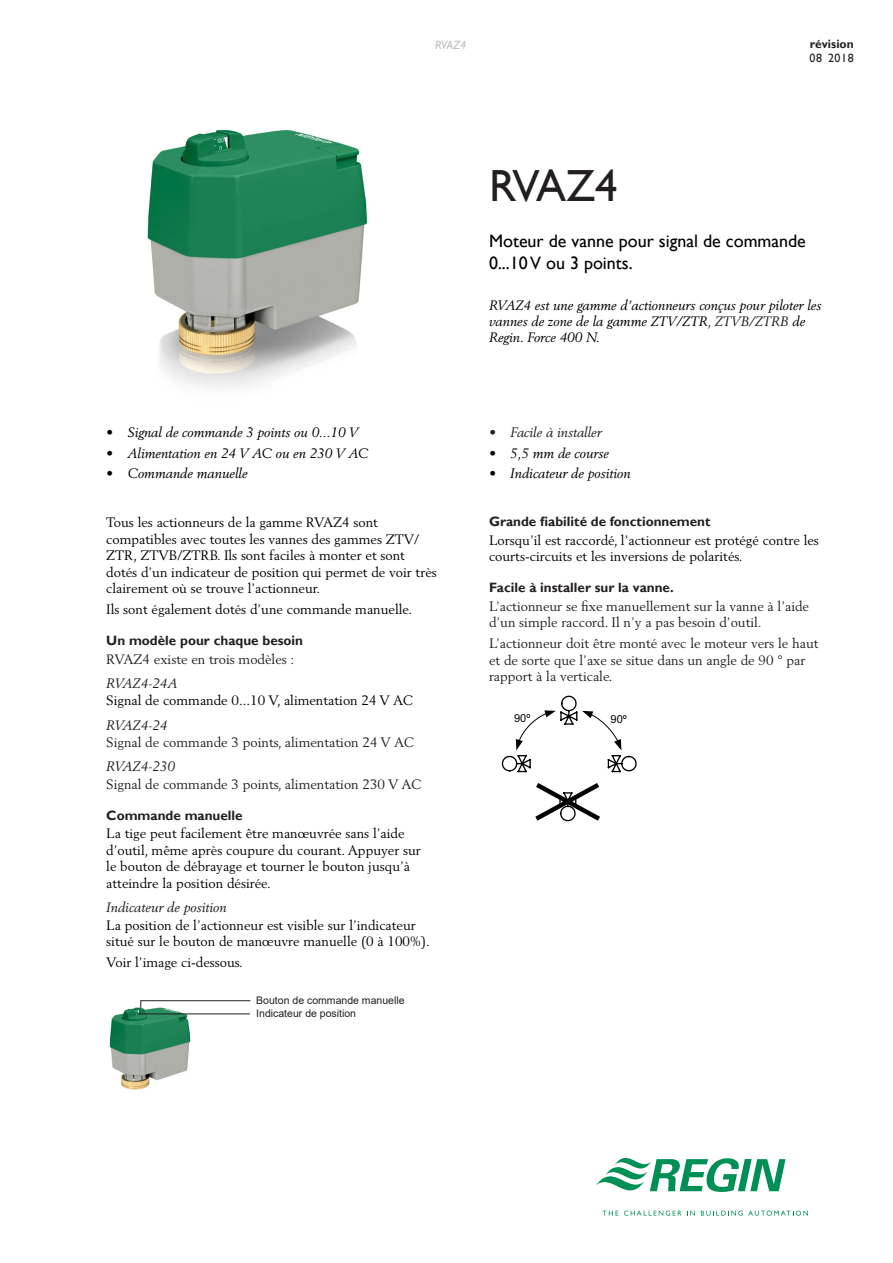
<style>
.page{position:relative;width:893px;height:1263px;background:#fff}
.page>*{position:absolute;margin:0;border:0;box-sizing:border-box;transform-origin:0 0}
.H_gill{font:45px "Gill Sans";letter-spacing:-.04em;color:#231f20}
.H_gill_mid{font:18px/22.5px "Gill Sans";color:#000}
.body{font:13.5px/16.5px "Berling LT Std";color:#000}
.body-2{font:13.5px/16.5px "Berling LT Std";color:#231f20}
.H_berling_small_bold{font:italic 13.5px/15.8px "Berling LT Std";color:#000}
.H_gill_bold_small{font:700 13.5px "Gill Sans";color:#231f20}
.H_berling_small_bold-2{font:italic 13.5px "Berling LT Std";color:#231f20}
.t1{font:700 12px "Gill Sans";color:#231f20}
.t2{font:12px "Gill Sans";letter-spacing:.045em;color:#231f20}
.t3{font:italic 12px "Gill Sans";letter-spacing:-.015em;color:#bcbdc0}
.t4{font:11.1px "Arial";color:#000}
.brödtext_9_berling_t{font:10.5px "Arial";color:#231f20}
.s1{color:#231f20}
</style>
<div class="page">
<svg style="left:596px;top:1158px;width:190px;height:34px"></svg>
<svg style="left:602px;top:1211px;width:16px;height:4px"></svg>
<svg style="left:624px;top:1210px;width:57px;height:6px"></svg>
<svg style="left:687px;top:1211px;width:8px;height:4px"></svg>
<svg style="left:701px;top:1210px;width:107px;height:6px"></svg>
<img style="left:109px;top:1005px;width:84px;height:85px">
<hr style="left:138px;top:1013px;width:112px;height:1px;background:#231f20">
<hr style="left:141px;top:1000px;width:109px;height:1px;background:#231f20">
<svg style="left:502px;top:696px;width:135px;height:77px"></svg>
<svg style="left:535px;top:783px;width:65px;height:38px"></svg>
<img style="left:147px;top:130px;width:221px;height:259px">
<p class="t3" style="left:435px;top:38px;width:33px">RVAZ4</p>
<p class="t1" style="left:810px;top:36px;width:45px">révision</p>
<p class="t2" style="left:809px;top:51px;width:46px">08 2018</p>
<p class="H_berling_small_bold" style="left:106px;top:424px;width:254px">• Signal de commande 3 points ou 0...10 V</p>
<p class="H_berling_small_bold" style="left:106px;top:445px;width:264px">• Alimentation en 24 V AC ou en 230 V AC</p>
<p class="H_berling_small_bold" style="left:106px;top:466px;width:143px">• Commande manuelle</p>
<p class="body" style="left:106px;top:514px;width:332px">Tous les actionneurs de la gamme RVAZ4 sont compatibles avec toutes les vannes des gammes ZTV/ ZTR, ZTVB/ZTRB. Ils sont faciles à monter et sont dotés d’un indicateur de position qui permet de voir très clairement où se trouve l’actionneur.</p>
<p class="body" style="left:106px;top:601px;width:307px">Ils sont également dotés d’une commande manuelle.</p>
<p class="H_gill_bold_small" style="left:106px;top:632px;width:198px">Un modèle pour chaque besoin</p>
<p class="body-2" style="left:106px;top:651px;width:190px">RVAZ4 existe en trois modèles :</p>
<p class="H_berling_small_bold-2" style="left:106px;top:675px;width:73px">RVAZ4-24A</p>
<p class="body" style="left:106px;top:692px;width:308px">Signal de commande 0...10 V, alimentation 24 V AC</p>
<p class="H_berling_small_bold-2" style="left:106px;top:717px;width:63px">RVAZ4-24</p>
<p class="body-2" style="left:106px;top:734px;width:309px">Signal de commande 3 points, alimentation 24 V AC</p>
<p class="H_berling_small_bold-2" style="left:106px;top:758px;width:70px">RVAZ4-230</p>
<p class="body-2" style="left:106px;top:775px;width:317px">Signal de commande 3 points, alimentation 230 V AC</p>
<p class="H_gill_bold_small" style="left:106px;top:807px;width:138px">Commande manuelle</p>
<p class="body" style="left:106px;top:825px;width:316px">La tige peut facilement être manœuvrée sans l’aide d’outil, même après coupure du courant. Appuyer sur le bouton de débrayage et tourner le bouton jusqu’à atteindre la position désirée.</p>
<p class="H_berling_small_bold-2" style="left:106px;top:899px;width:122px">Indicateur de position</p>
<p class="body" style="left:106px;top:916px;width:325px">La position de l’actionneur est visible sur l’indicateur situé sur le bouton de manœuvre manuelle (0 à 100%).</p>
<p class="body" style="left:106px;top:954px;width:138px">Voir l’image ci-dessous.</p>
<p class="brödtext_9_berling_t" style="left:256px;top:993px;width:150px">Bouton de commande manuelle</p>
<p class="brödtext_9_berling_t" style="left:256px;top:1006px;width:101px">Indicateur de position</p>
<p class="H_gill" style="left:489px;top:160px;width:130px">RVAZ4</p>
<p class="H_gill_mid" style="left:489px;top:230px;width:318px">Moteur de vanne pour signal de commande<br>0...10 V ou 3 points.</p>
<p class="H_berling_small_bold" style="left:489px;top:298px;width:334px">RVAZ4 est une gamme d’actionneurs conçus pour piloter les vannes de zone de la gamme ZTV/ZTR<span class="s1">, ZTVB/ZTRB</span> de<br>Regin. Force 400 N.</p>
<p class="H_berling_small_bold-2" style="left:489px;top:424px;width:114px">• Facile à installer</p>
<p class="H_berling_small_bold" style="left:489px;top:445px;width:121px">• 5,5 mm de course</p>
<p class="H_berling_small_bold" style="left:489px;top:466px;width:143px">• Indicateur de position</p>
<p class="H_gill_bold_small" style="left:489px;top:513px;width:223px">Grande fiabilité de fonctionnement</p>
<p class="body" style="left:489px;top:531px;width:331px">Lorsqu’il est raccordé, l’actionneur est protégé contre les courts-circuits et les inversions de polarités.</p>
<p class="H_gill_bold_small" style="left:489px;top:580px;width:186px">Facile à installer sur la vanne.</p>
<p class="body-2" style="left:489px;top:598px;width:322px">L’actionneur se fixe manuellement sur la vanne à l’aide d’un simple raccord. Il n’y a pas besoin d’outil.</p>
<p class="body-2" style="left:489px;top:635px;width:331px">L’actionneur doit être monté avec le moteur vers le haut et de sorte que l’axe se situe dans un angle de 90 ° par rapport à la verticale.</p>
<p class="t4" style="left:514px;top:711px;width:18px">90º</p>
<p class="t4" style="left:611px;top:712px;width:18px">90º</p>
</div>
